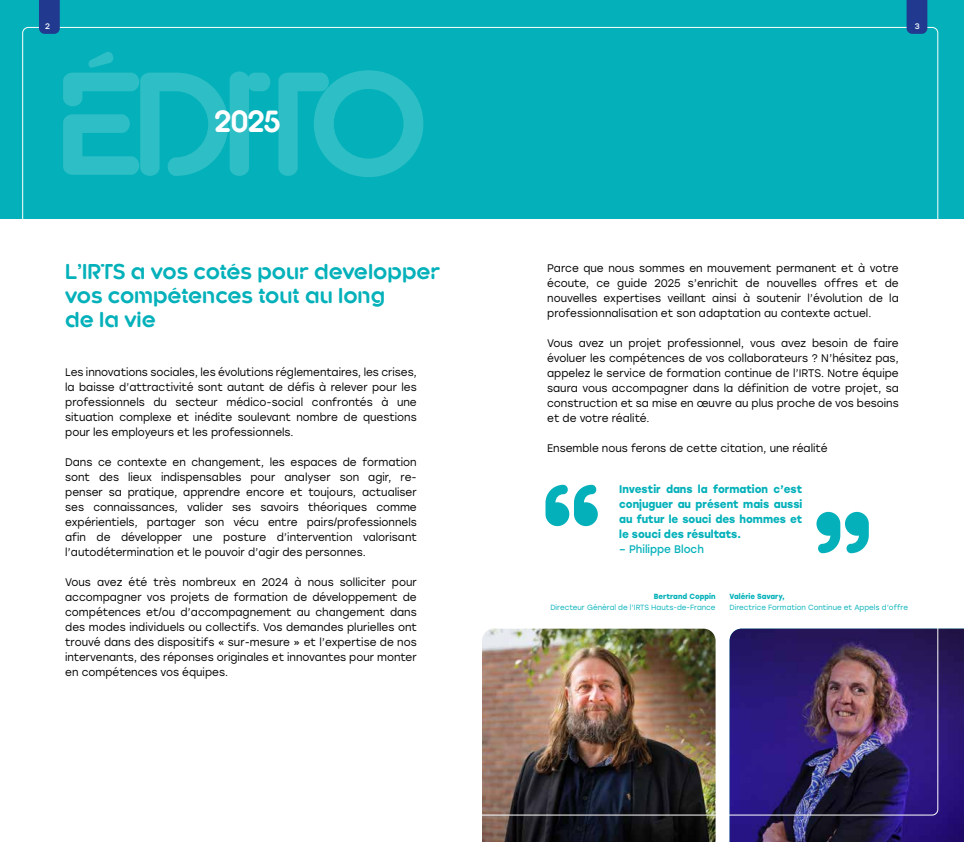
<style>
.page{position:relative;width:964px;height:842px;background:#fff}
.page>*{position:absolute;margin:0;border:0;box-sizing:border-box;transform-origin:0 0}
.t1{font:700 154.8px "Kroppen Round";color:#04b1ba}
.t2{font:700 136.3px "Kroppen Round";letter-spacing:-.085em;color:#fff}
.t3{font:700 28.5px "Kroppen Round";color:#fff}
.t4{font:700 20px/24px "Kroppen Round";color:#04b1ba}
.t5{font:11px/15px "Stolzl";color:#000;text-align:justify;scale:.95 1}
.t6{font:700 11px/15px "Stolzl";color:#04b1ba;text-align:justify;scale:.95 1}
.t7{font:11px "Stolzl";color:#04b1ba;scale:.95 1}
.t8{font:8px "Stolzl";color:#fff}
.t9{font:7.5px "Stolzl";color:#04b1ba;scale:.95 1}
.t10{font:700 7.5px "Stolzl";color:#04b1ba;scale:.95 1}
</style>
<div class="page">
<img style="left:482px;top:629px;width:233px;height:213px">
<img style="left:729px;top:629px;width:235px;height:213px">
<div style="left:0;top:0;width:964px;height:218px;background:#04b1ba"></div>
<svg style="left:906px;top:0;width:21px;height:34px"></svg>
<svg style="left:39px;top:0;width:21px;height:34px"></svg>
<p class="t8" style="left:45px;top:20px;width:6px">2</p>
<p class="t8" style="left:915px;top:20px;width:6px">3</p>
<h2 class="t2" style="left:55px;top:48px;width:375px">ÉDITO</h2>
<h3 class="t3" style="left:214px;top:105px;width:68px">2025</h3>
<h3 class="t4" style="left:65px;top:260px;width:376px">L’IRTS a vos cotés pour developper vos compétences tout au long<br>de la vie</h3>
<p class="t5" style="left:65px;top:364px;width:372px">Les innovations sociales, les évolutions réglementaires, les crises, la baisse d’attractivité sont autant de défis à relever pour les professionnels du secteur médico-social confrontés à une situation complexe et inédite soulevant nombre de questions pour les employeurs et les professionnels.</p>
<p class="t5" style="left:65px;top:454px;width:372px">Dans ce contexte en changement, les espaces de formation sont des lieux indispensables pour analyser son agir, re&shy;penser sa pratique, apprendre encore et toujours, actualiser ses connaissances, valider ses savoirs théoriques comme expérientiels, partager son vécu entre pairs/professionnels afin de développer une posture d’intervention valorisant l’autodétermination et le pouvoir d’agir des personnes.</p>
<p class="t5" style="left:65px;top:574px;width:372px">Vous avez été très nombreux en 2024 à nous solliciter pour accompagner vos projets de formation de développement de compétences et/ou d’accompagnement au changement dans des modes individuels ou collectifs. Vos demandes plurielles ont trouvé dans des dispositifs « sur-mesure » et l’expertise de nos intervenants, des réponses originales et innovantes pour monter en compétences vos équipes.</p>
<p class="t5" style="left:547px;top:260px;width:372px">Parce que nous sommes en mouvement permanent et à votre écoute, ce guide 2025 s’enrichit de nouvelles offres et de nouvelles expertises veillant ainsi à soutenir l’évolution de la professionnalisation et son adaptation au contexte actuel.</p>
<p class="t5" style="left:547px;top:335px;width:372px">Vous avez un projet professionnel, vous avez besoin de faire évoluer les compétences de vos collaborateurs ? N’hésitez pas, appelez le service de formation continue de l’IRTS. Notre équipe saura vous accompagner dans la définition de votre projet, sa construction et sa mise en œuvre au plus proche de vos besoins et de votre réalité.</p>
<p class="t5" style="left:547px;top:440px;width:297px">Ensemble nous ferons de cette citation, une réalité</p>
<h1 class="t1" style="left:538px;top:458px;width:66px">“</h1>
<p class="t6" style="left:619px;top:481px;width:194px">Investir dans la formation c’est conjuguer au présent mais aussi au futur le souci des hommes et le souci des résultats.</p>
<p class="t7" style="left:619px;top:542px;width:91px">– Philippe Bloch</p>
<h1 class="t1" style="left:876px;top:580px;width:66px;rotate:-180deg">“</h1>
<p class="t10" style="left:654px;top:591px;width:66px">Bertrand Coppin</p>
<p class="t9" style="left:550px;top:602px;width:175px">Directeur Général de l’IRTS Hauts-de-France</p>
<p class="t10" style="left:729px;top:591px;width:60px">Valérie Savary,</p>
<p class="t9" style="left:729px;top:602px;width:189px">Directrice Formation Continue et Appels d’offre</p>
</div>
